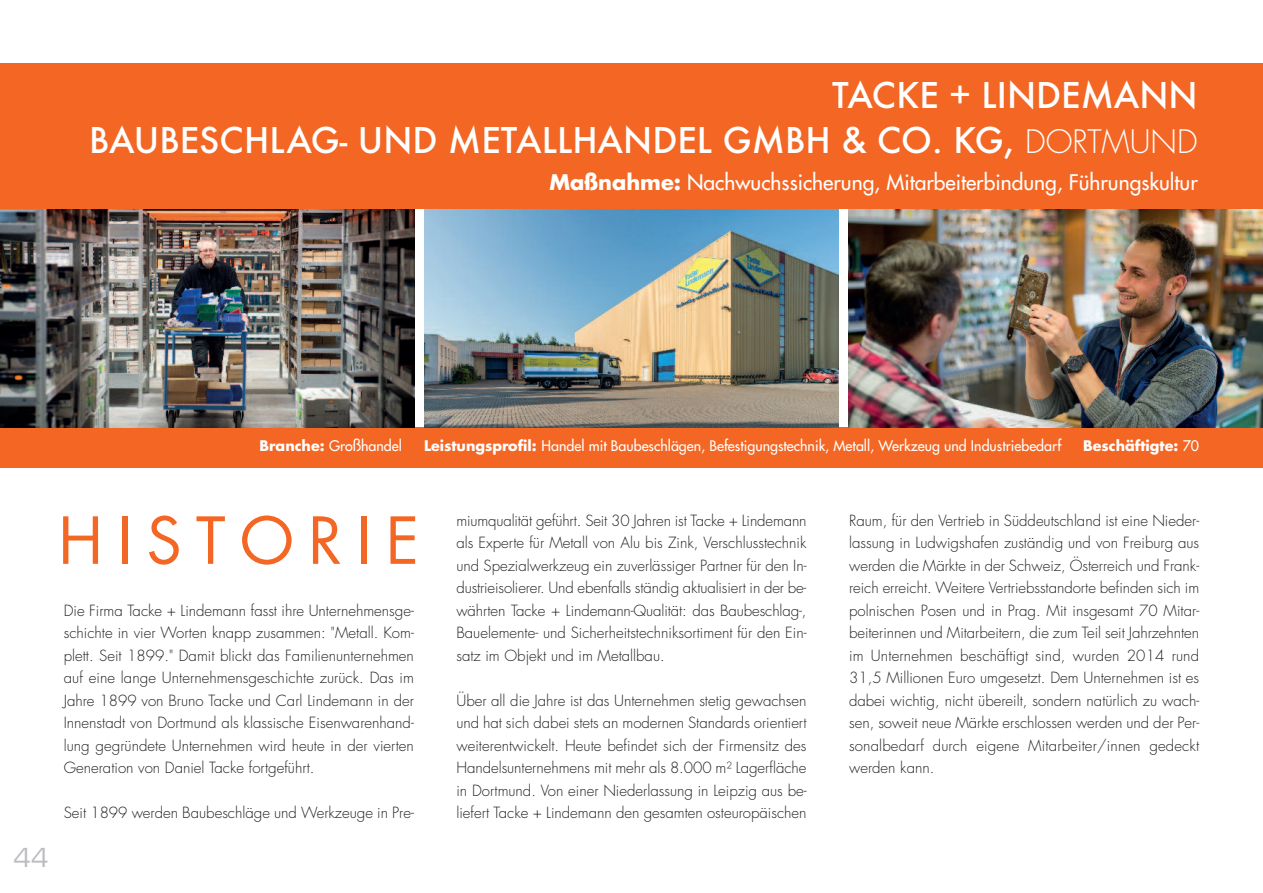
<style>
.page{position:relative;width:1263px;height:893px;background:#fff}
.page>*{position:absolute;margin:0;border:0;box-sizing:border-box;transform-origin:0 0}
.t1{font:63px "Futura";letter-spacing:.225em;color:#f36624}
.t2{font:500 34.5px/45px "Futura";color:#fff;text-align:right}
.t3{font:25.5px "Eurostile";color:#bcbdc0}
.t4{font:21px "Futura";color:#fff}
.t5{font:300 15px/22.5px "Futura";color:#231f20;text-align:justify}
.t6{font:14.25px "Futura";color:#fff}
.t7{font:700 14.25px "Futura";color:#fff}
.s1{font-weight:300;font-size:31.5px}
.s2{font-weight:700}
.s3{font-weight:400}
</style>
<div class="page">
<div style="left:0;top:64px;width:1263px;height:145px;background:#f36624"></div>
<div style="left:0;top:428px;width:1263px;height:40px;background:#f36624"></div>
<img style="left:0;top:209px;width:415px;height:219px">
<img style="left:424px;top:209px;width:415px;height:219px">
<img style="left:848px;top:209px;width:415px;height:219px">
<h2 class="t2" style="left:89px;top:73px;width:1110px">TACKE + LINDEMANN<br>BAUBESCHLAG- UND METALLHANDEL GMBH &amp; CO. KG, <span class="s1">DORTMUND</span></h2>
<h3 class="t4" style="left:549px;top:172px;width:650px"><span class="s2">Maßnahme:</span> Nachwuchssicherung, Mitarbeiterbindung, Führungskultur</h3>
<p class="t6" style="left:259px;top:439px;width:144px"><span class="s2">Branche:</span> Großhandel</p>
<p class="t6" style="left:424px;top:439px;width:639px"><span class="s2">Leistungsprofil:</span> Handel mit Baubeschlägen, Befestigungstechnik, Metall, Werkzeug und Industriebedarf</p>
<p class="t7" style="left:1083px;top:439px;width:117px">Beschäftigte: <span class="s3">70</span></p>
<h1 class="t1" style="left:58px;top:512px;width:363px">HISTORIE</h1>
<h3 class="t3" style="left:14px;top:848px;width:37px">44</h3>
<p class="t5" style="left:64px;top:600px;width:352px">Die Firma Tacke + Lindemann fasst ihre Unternehmensge&shy;schichte in vier Worten knapp zusammen: "Metall. Kom&shy;plett. Seit 1899." Damit blickt das Familienunternehmen auf eine lange Unternehmensgeschichte zurück. Das im Jahre 1899 von Bruno Tacke und Carl Lindemann in der Innenstadt von Dortmund als klassische Eisenwarenhand&shy;lung gegründete Unternehmen wird heute in der vierten Generation von Daniel Tacke fortgeführt.</p>
<p class="t5" style="left:64px;top:803px;width:352px">Seit 1899 werden Baubeschläge und Werkzeuge in Pre-</p>
<p class="t5" style="left:456px;top:510px;width:352px">miumqualität geführt. Seit 30 Jahren ist Tacke + Lindemann als Experte für Metall von Alu bis Zink, Verschlusstechnik und Spezialwerkzeug ein zuverlässiger Partner für den In&shy;dustrieisolierer. Und ebenfalls ständig aktualisiert in der be&shy;währten Tacke + Lindemann-Qualität: das Baubeschlag-, Bauelemente- und Sicherheitstechniksortiment für den Ein&shy;satz im Objekt und im Metallbau.</p>
<p class="t5" style="left:456px;top:690px;width:352px">Über all die Jahre ist das Unternehmen stetig gewachsen und hat sich dabei stets an modernen Standards orientiert weiterentwickelt. Heute befindet sich der Firmensitz des Handelsunternehmens mit mehr als 8.000 m² Lagerfläche in Dortmund. Von einer Niederlassung in Leipzig aus be&shy;liefert Tacke + Lindemann den gesamten osteuropäischen</p>
<p class="t5" style="left:849px;top:510px;width:352px">Raum, für den Vertrieb in Süddeutschland ist eine Nieder&shy;lassung in Ludwigshafen zuständig und von Freiburg aus werden die Märkte in der Schweiz, Österreich und Frank&shy;reich erreicht. Weitere Vertriebsstandorte befinden sich im polnischen Posen und in Prag. Mit insgesamt 70 Mitar&shy;beiterinnen und Mitarbeitern, die zum Teil seit Jahrzehnten im Unternehmen beschäftigt sind, wurden 2014 rund 31,5 Millionen Euro umgesetzt. Dem Unternehmen ist es dabei wichtig, nicht übereilt, sondern natürlich zu wach&shy;sen, soweit neue Märkte erschlossen werden und der Per&shy;sonalbedarf durch eigene Mitarbeiter/innen gedeckt werden kann.</p>
</div>
